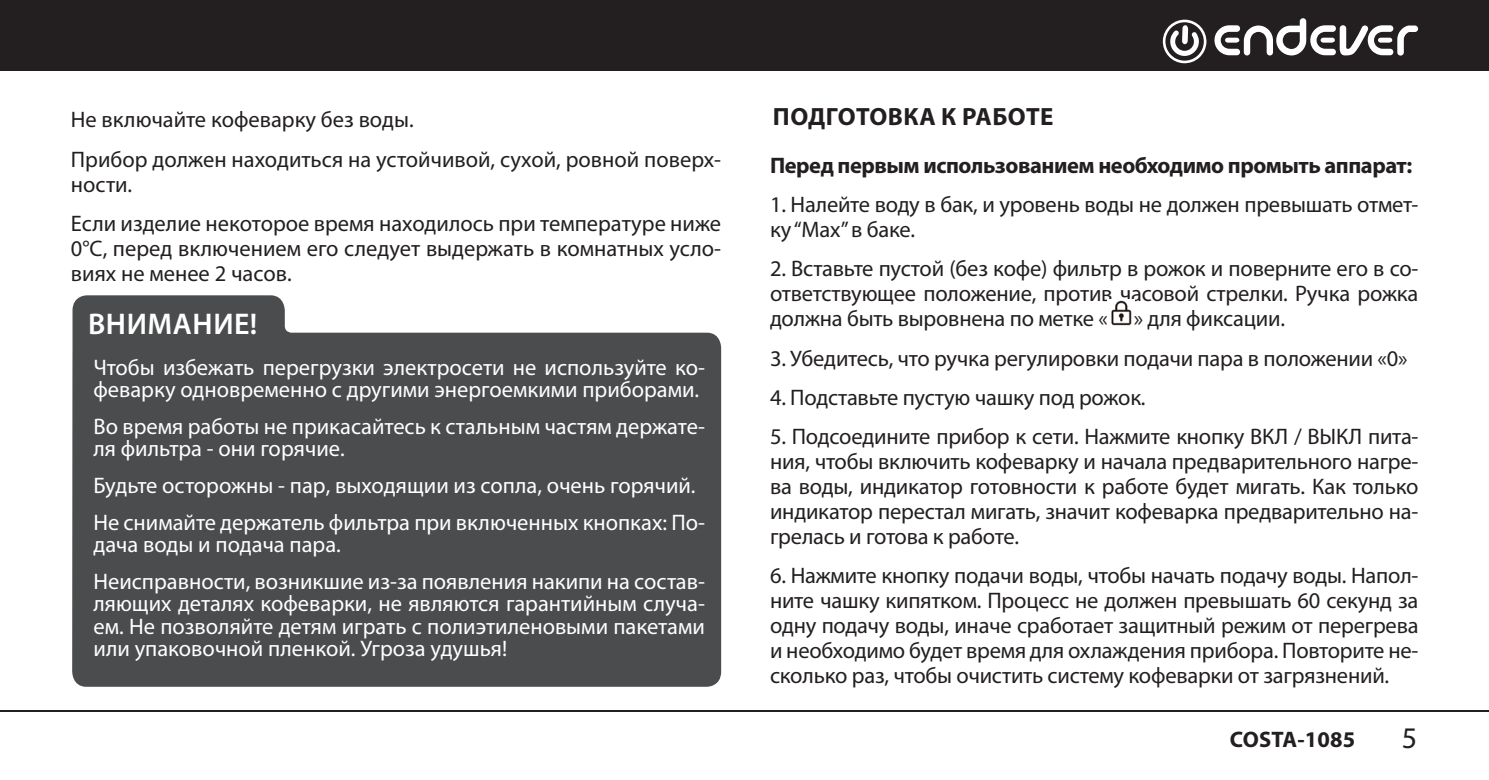
<style>
.page{position:relative;width:1489px;height:780px;background:#fff}
.page>*{position:absolute;margin:0;border:0;box-sizing:border-box;transform-origin:0 0}
.t1{font:600 30px "Myriad Pro";letter-spacing:.02em;color:#fff}
.t2{font:30px "Myriad Pro";color:#231f20}
.t3{font:700 25px "Myriad Pro";color:#231f20}
.t4{font:22.5px/25px "Myriad Pro";letter-spacing:-.01em;color:#231f20}
.t5{font:22.5px/22.5px "Myriad Pro";color:#fff}
.t6{font:700 22.5px "Myriad Pro";letter-spacing:-.02em;color:#231f20}
.t7{font:700 22.5px "Myriad Pro";letter-spacing:.01em;color:#231f20}
</style>
<div class="page">
<div style="left:0;top:0;width:1488px;height:71px;background:#231f20"></div>
<svg style="left:1214px;top:18px;width:203px;height:38px"></svg>
<svg style="left:1162px;top:19px;width:44px;height:44px"></svg>
<hr style="left:0;top:710px;width:1488px;height:1px;background:#231f20">
<img style="left:1111px;top:300px;width:21px;height:26px">
<div style="left:72px;top:295px;width:649px;height:391px;background:#4b4c4d"></div>
<p class="t4" style="left:71px;top:100px;width:651px;line-height:39.2px">Не включайте кофеварку без воды.<br>Прибор должен находиться на устойчивой, сухой, ровной поверх-</p>
<p class="t4" style="left:71px;top:164px;width:651px;line-height:39.2px">ности.<br>Если изделие некоторое время находилось при температуре ниже</p>
<p class="t4" style="left:71px;top:235px;width:651px">0°С, перед включением его следует выдержать в комнатных усло&shy;виях не менее 2 часов.</p>
<h1 class="t1" style="left:88px;top:305px;width:171px">ВНИМАНИЕ!</h1>
<p class="t5" style="left:93px;top:355px;width:613px">Чтобы избежать перегрузки электросети не используйте ко&shy;феварку одновременно с другими энергоемкими приборами.</p>
<p class="t5" style="left:93px;top:414px;width:613px">Во время работы не прикасайтесь к стальным частям держате&shy;ля фильтра - они горячие.</p>
<p class="t5" style="left:93px;top:466px;width:613px;line-height:36.8px">Будьте осторожны - пар, выходящии из сопла, очень горячий.<br>Не снимайте держатель фильтра при включенных кнопках: По-</p>
<p class="t5" style="left:93px;top:526px;width:613px;line-height:36.8px">дача воды и подача пара.<br>Неисправности, возникшие из-за появления накипи на состав-</p>
<p class="t5" style="left:93px;top:592px;width:613px;text-align:justify">ляющих деталях кофеварки, не являются гарантийным случа&shy;ем. Не позволяйте детям играть с полиэтиленовыми пакетами или упаковочной пленкой. Угроза удушья!</p>
<p class="t3" style="left:773px;top:100px;width:70px">ПОДГОТОВКА</p>
<p class="t3" style="left:941px;top:100px;width:83px">КРАБОТЕ</p>
<p class="t6" style="left:770px;top:151px;width:644px">Перед первым использованием необходимо промыть аппарат:</p>
<p class="t4" style="left:770px;top:192px;width:650px">1. Налейте воду в бак, и уровень воды не должен превышать отмет&shy;ку “Max” в баке.</p>
<p class="t4" style="left:770px;top:256px;width:650px;text-align:justify">2. Вставьте пустой (без кофе) фильтр в рожок и поверните его в со&shy;ответствующее положение, против часовой стрелки. Ручка рожка должна быть выровнена по метке « » для фиксации.</p>
<p class="t4" style="left:770px;top:345px;width:639px">3. Убедитесь, что ручка регулировки подачи пара в положении «0»</p>
<p class="t4" style="left:770px;top:384px;width:377px">4. Подставьте пустую чашку под рожок.</p>
<p class="t4" style="left:770px;top:423px;width:650px;text-align:justify">5. Подсоедините прибор к сети. Нажмите кнопку ВКЛ / ВЫ КЛ пита&shy;ния, чтобы включить кофеварку и начала предварительного нагре&shy;ва воды, индикатор готовности к работе будет мигать. Как только индикатор перестал мигать, значит кофеварка предварительно на&shy;грелась и готова к работе.</p>
<p class="t4" style="left:770px;top:562px;width:650px;text-align:justify">6. Нажмите кнопку подачи воды, чтобы начать подачу воды. Напол&shy;ните чашку кипятком. Процесс не должен превышать 60 секунд за одну подачу воды, иначе сработает защитный режим от перегрева и необходимо будет время для охлаждения прибора. Повторите не&shy;сколько раз, чтобы очистить систему кофеварки от загрязнений.</p>
<p class="t7" style="left:1229px;top:724px;width:127px">COSTA-1085</p>
<h1 class="t2" style="left:1401px;top:719px;width:17px">5</h1>
</div>
